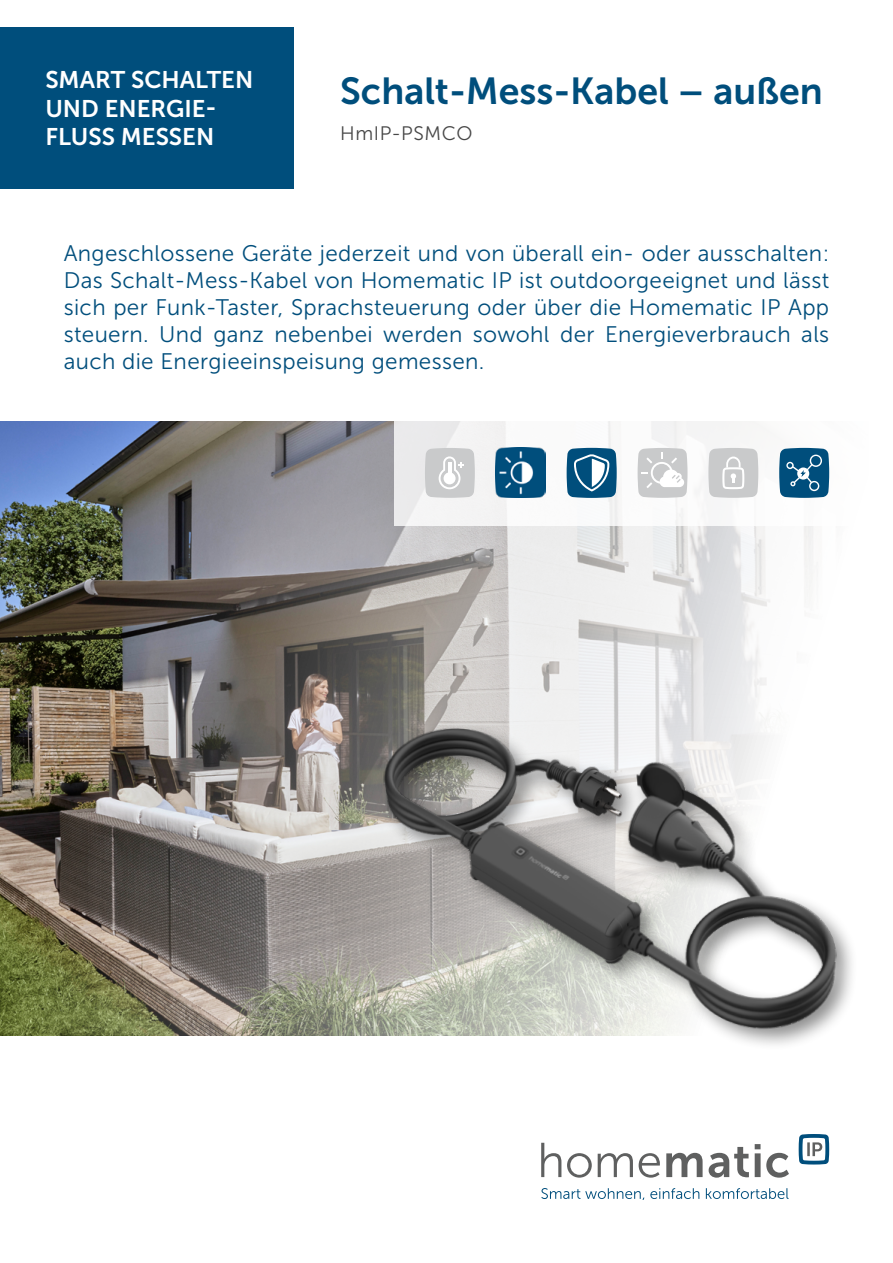
<style>
.page{position:relative;width:893px;height:1263px;background:#fff}
.page>*{position:absolute;margin:0;border:0;box-sizing:border-box;transform-origin:0 0}
.t1{font:37.5px "Museo Sans 700";color:#004e7c}
.t2{font:24px/28.5px "Museo Sans 700";color:#fff}
.t3{font:22.5px/27px "Museo Sans 300";letter-spacing:.015em;color:#004e7c;text-align:justify}
.t4{font:19.5px "Museo Sans 300";letter-spacing:.03em;color:#474747}
</style>
<div class="page">
<img style="left:3px;top:421px;width:810px;height:614px">
<div style="left:377px;top:721px;width:480px;height:329px;background:#000;opacity:.45"></div>
<img style="left:381px;top:723px;width:458px;height:311px">
<div style="left:0;top:27px;width:294px;height:162px;background:#004e7c"></div>
<svg style="left:541px;top:1143px;width:248px;height:35px"></svg>
<svg style="left:799px;top:1134px;width:30px;height:30px"></svg>
<svg style="left:541px;top:1188px;width:103px;height:11px"></svg>
<svg style="left:650px;top:1188px;width:49px;height:11px"></svg>
<svg style="left:706px;top:1188px;width:82px;height:11px"></svg>
<div style="left:394px;top:420px;width:499px;height:106px;background:#fff"></div>
<svg style="left:425px;top:448px;width:50px;height:50px;background:#d2d3d3"></svg>
<svg style="left:567px;top:448px;width:50px;height:50px"></svg>
<svg style="left:708px;top:448px;width:50px;height:50px;background:#d0d1d2"></svg>
<img style="left:496px;top:448px;width:50px;height:50px">
<svg style="left:638px;top:448px;width:49px;height:50px"></svg>
<svg style="left:779px;top:448px;width:50px;height:50px;background:#276990"></svg>
<p class="t2" style="left:45px;top:66px;width:209px">SMART SCHALTEN<br>UND ENERGIE-<br>FLUSS MESSEN</p>
<h1 class="t1" style="left:340px;top:70px;width:484px">Schalt-Mess-Kabel – außen</h1>
<p class="t4" style="left:340px;top:123px;width:134px">HmIP-PSMCO</p>
<p class="t3" style="left:64px;top:240px;width:767px">Angeschlossene Geräte jederzeit und von überall ein- oder ausschalten:<br>Das Schalt-Mess-Kabel von Homematic IP ist outdoorgeeignet und lässt sich per Funk-Taster, Sprachsteuerung oder über die Homematic IP App steuern. Und ganz nebenbei werden sowohl der Energieverbrauch als auch die Energieeinspeisung gemessen.</p>
</div>
